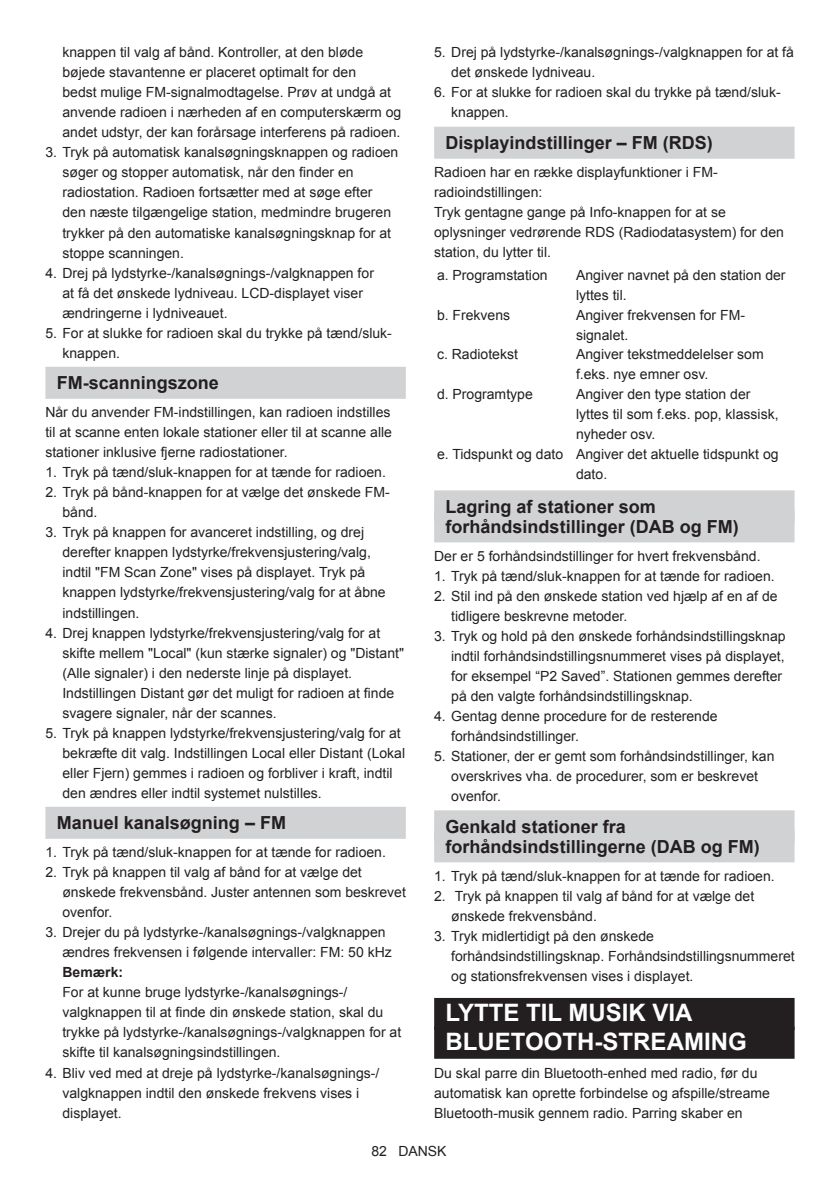
<style>
.page{position:relative;width:840px;height:1191px;background:#fff}
.page>*{position:absolute;margin:0;border:0;box-sizing:border-box;transform-origin:0 0}
.t1{font:700 24px/28.8px "Arial";color:#fff}
.t2{font:700 18px/20px "Arial";color:#231f20}
.t3{font:14px/20px "Arial";color:#231f20}
.t4{font:700 14px "Arial";color:#231f20}
</style>
<div class="page">
<div style="left:45px;top:367px;width:360px;height:32px;background:#d1d2d4"></div>
<div style="left:45px;top:807px;width:360px;height:32px;background:#d1d2d4"></div>
<div style="left:434px;top:127px;width:360px;height:32px;background:#d1d2d4"></div>
<div style="left:434px;top:490px;width:360px;height:32px;background:#d1d2d4"></div>
<div style="left:434px;top:510px;width:360px;height:32px;background:#d1d2d4"></div>
<div style="left:434px;top:810px;width:360px;height:32px;background:#d1d2d4"></div>
<div style="left:434px;top:830px;width:360px;height:32px;background:#d1d2d4"></div>
<div style="left:434px;top:998px;width:360px;height:32px;background:#231f20"></div>
<div style="left:434px;top:1026px;width:360px;height:32px;background:#231f20"></div>
<p class="t3" style="left:62px;top:43px;width:340px">knappen til valg af bånd. Kontroller, at den bløde bøjede stavantenne er placeret optimalt for den<br>bedst mulige FM-signalmodtagelse. Prøv at undgå at anvende radioen i nærheden af en computerskærm og andet udstyr, der kan forårsage interferens på radioen.</p>
<p class="t3" style="left:62px;top:143px;width:337px;text-indent:-17px">3. Tryk på automatisk kanalsøgningsknappen og radioen søger og stopper automatisk, når den finder en radiostation. Radioen fortsætter med at søge efter den næste tilgængelige station, medmindre brugeren trykker på den automatiske kanalsøgningsknap for at stoppe scanningen.</p>
<p class="t3" style="left:62px;top:263px;width:313px;text-indent:-17px">4. Drej på lydstyrke-/kanalsøgnings-/valgknappen for at få det ønskede lydniveau. LCD-displayet viser ændringerne i lydniveauet.</p>
<p class="t3" style="left:62px;top:323px;width:331px;text-indent:-17px">5. For at slukke for radioen skal du trykke på tænd/sluk&shy;knappen.</p>
<p class="t2" style="left:57px;top:374px;width:164px">FM-scanningszone</p>
<p class="t3" style="left:45px;top:402px;width:348px;text-align:justify">Når du anvender FM-indstillingen, kan radioen indstilles til at scanne enten lokale stationer eller til at scanne alle stationer inklusive fjerne radiostationer.</p>
<p class="t3" style="left:45px;top:462px;width:342px">1. Tryk på tænd/sluk-knappen for at tænde for radioen.</p>
<p class="t3" style="left:62px;top:482px;width:329px;text-indent:-17px">2. Tryk på bånd-knappen for at vælge det ønskede FM&shy;bånd.</p>
<p class="t3" style="left:62px;top:522px;width:324px;text-indent:-17px">3. Tryk på knappen for avanceret indstilling, og drej derefter knappen lydstyrke/frekvensjustering/valg, indtil "FM Scan Zone" vises på displayet. Tryk på knappen lydstyrke/frekvensjustering/valg for at åbne indstillingen.</p>
<p class="t3" style="left:62px;top:623px;width:343px;text-indent:-17px">4. Drej knappen lydstyrke/frekvensjustering/valg for at skifte mellem "Local" (kun stærke signaler) og "Distant" (Alle signaler) i den nederste linje på displayet.<br>Indstillingen Distant gør det muligt for radioen at finde svagere signaler, når der scannes.</p>
<p class="t3" style="left:62px;top:723px;width:344px;text-indent:-17px">5. Tryk på knappen lydstyrke/frekvensjustering/valg for at bekræfte dit valg. Indstillingen Local eller Distant (Lokal eller Fjern) gemmes i radioen og forbliver i kraft, indtil den ændres eller indtil systemet nulstilles.</p>
<p class="t2" style="left:57px;top:813px;width:231px">Manuel kanalsøgning – FM</p>
<p class="t3" style="left:45px;top:842px;width:342px">1. Tryk på tænd/sluk-knappen for at tænde for radioen.</p>
<p class="t3" style="left:62px;top:862px;width:345px;text-indent:-17px">2. Tryk på knappen til valg af bånd for at vælge det ønskede frekvensbånd. Juster antennen som beskrevet ovenfor.</p>
<p class="t3" style="left:62px;top:922px;width:331px;text-indent:-17px">3. Drejer du på lydstyrke-/kanalsøgnings-/valgknappen ændres frekvensen i følgende intervaller: FM: 50 kHz</p>
<p class="t4" style="left:62px;top:963px;width:62px">Bemærk:</p>
<p class="t3" style="left:62px;top:982px;width:340px">For at kunne bruge lydstyrke-/kanalsøgnings-/ valgknappen til at finde din ønskede station, skal du trykke på lydstyrke-/kanalsøgnings-/valgknappen for at skifte til kanalsøgningsindstillingen.</p>
<p class="t3" style="left:62px;top:1062px;width:318px;text-indent:-17px">4. Bliv ved med at dreje på lydstyrke-/kanalsøgnings-/ valgknappen indtil den ønskede frekvens vises i displayet.</p>
<p class="t3" style="left:451px;top:43px;width:344px;text-indent:-17px">5. Drej på lydstyrke-/kanalsøgnings-/valgknappen for at få det ønskede lydniveau.</p>
<p class="t3" style="left:451px;top:83px;width:331px;text-indent:-17px">6. For at slukke for radioen skal du trykke på tænd/sluk&shy;knappen.</p>
<p class="t2" style="left:445px;top:134px;width:269px">Displayindstillinger – FM (RDS)</p>
<p class="t3" style="left:434px;top:162px;width:351px">Radioen har en række displayfunktioner i FM&shy;radioindstillingen:<br>Tryk gentagne gange på Info-knappen for at se oplysninger vedrørende RDS (Radiodatasystem) for den station, du lytter til.</p>
<p class="t3" style="left:437px;top:265px;width:112px">a. Programstation</p>
<p class="t3" style="left:575px;top:265px;width:211px">Angiver navnet på den station der lyttes til.</p>
<p class="t3" style="left:437px;top:305px;width:75px">b. Frekvens</p>
<p class="t3" style="left:575px;top:305px;width:170px">Angiver frekvensen for FM&shy;signalet.</p>
<p class="t3" style="left:437px;top:344px;width:82px">c. Radiotekst</p>
<p class="t3" style="left:575px;top:344px;width:189px">Angiver tekstmeddelelser som f.eks. nye emner osv.</p>
<p class="t3" style="left:437px;top:384px;width:97px">d. Programtype</p>
<p class="t3" style="left:575px;top:384px;width:176px">Angiver den type station der</p>
<p class="t3" style="left:575px;top:404px;width:204px">lyttes til som f.eks. pop, klassisk,</p>
<p class="t3" style="left:575px;top:424px;width:81px">nyheder osv.</p>
<p class="t3" style="left:437px;top:444px;width:343px">e. Tidspunkt og dato Angiver det aktuelle tidspunkt og</p>
<p class="t3" style="left:575px;top:464px;width:33px">dato.</p>
<p class="t2" style="left:445px;top:497px;width:295px">Lagring af stationer som forhåndsindstillinger (DAB og FM)</p>
<p class="t3" style="left:434px;top:546px;width:328px">Der er 5 forhåndsindstillinger for hvert frekvensbånd.</p>
<p class="t3" style="left:434px;top:566px;width:342px">1. Tryk på tænd/sluk-knappen for at tænde for radioen.</p>
<p class="t3" style="left:451px;top:586px;width:328px;text-indent:-17px">2. Stil ind på den ønskede station ved hjælp af en af de tidligere beskrevne metoder.</p>
<p class="t3" style="left:451px;top:626px;width:336px;text-indent:-17px">3. Tryk og hold på den ønskede forhåndsindstillingsknap indtil forhåndsindstillingsnummeret vises på displayet, for eksempel “P2 Saved”. Stationen gemmes derefter på den valgte forhåndsindstillingsknap.</p>
<p class="t3" style="left:451px;top:706px;width:268px;text-indent:-17px">4. Gentag denne procedure for de resterende forhåndsindstillinger.</p>
<p class="t3" style="left:451px;top:746px;width:324px;text-indent:-17px">5. Stationer, der er gemt som forhåndsindstillinger, kan overskrives vha. de procedurer, som er beskrevet ovenfor.</p>
<p class="t2" style="left:445px;top:817px;width:316px">Genkald stationer fra forhåndsindstillingerne (DAB og FM)</p>
<p class="t3" style="left:434px;top:866px;width:342px">1. Tryk på tænd/sluk-knappen for at tænde for radioen.</p>
<p class="t3" style="left:451px;top:886px;width:304px;text-indent:-17px">2. Tryk på knappen til valg af bånd for at vælge det ønskede frekvensbånd.</p>
<p class="t3" style="left:451px;top:926px;width:345px;text-indent:-17px">3. Tryk midlertidigt på den ønskede forhåndsindstillingsknap. Forhåndsindstillingsnummeret og stationsfrekvensen vises i displayet.</p>
<h1 class="t1" style="left:445px;top:998px;width:302px">LYTTE TIL MUSIK VIA<br>BLUETOOTH-STREAMING</h1>
<p class="t3" style="left:434px;top:1063px;width:337px">Du skal parre din Bluetooth-enhed med radio, før du automatisk kan oprette forbindelse og afspille/streame<br>Bluetooth-musik gennem radio. Parring skaber en</p>
<p class="t3" style="left:371px;top:1141px;width:77px">82 DANSK</p>
</div>
